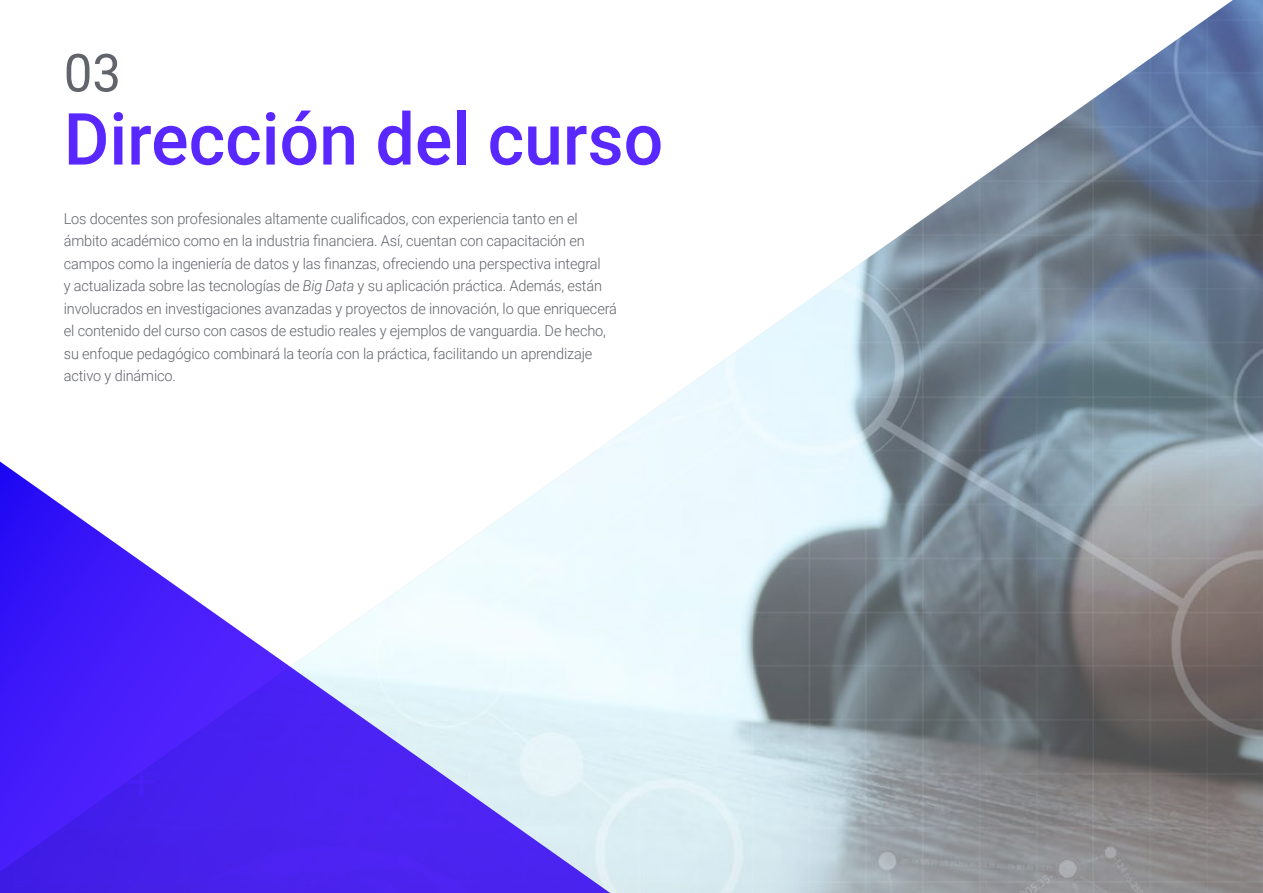
<style>
.page{position:relative;width:1263px;height:893px;background:#fff}
.page>*{position:absolute;margin:0;border:0;box-sizing:border-box;transform-origin:0 0}
.t1{font:500 72px "Roboto";color:#5927ff}
.t2{font:52.5px "Roboto";color:#61646a}
.t3{font:300 15px/22.5px "Roboto";letter-spacing:-.01em;color:#61646a}
.s1{font-style:italic}
</style>
<div class="page">
<img style="left:603px;top:0;width:660px;height:893px">
<svg style="left:0;top:446px;width:640px;height:447px"></svg>
<h2 class="t2" style="left:64px;top:36px;width:59px">03</h2>
<h1 class="t1" style="left:64px;top:89px;width:601px">Dirección del curso</h1>
<p class="t3" style="left:64px;top:207px;width:555px">Los docentes son profesionales altamente cualificados, con experiencia tanto en el ámbito académico como en la industria financiera. Así, cuentan con capacitación en campos como la ingeniería de datos y las finanzas, ofreciendo una perspectiva integral<br>y actualizada sobre las tecnologías de <span class="s1">Big Data</span> y su aplicación práctica. Además, están involucrados en investigaciones avanzadas y proyectos de innovación, lo que enriquecerá el contenido del curso con casos de estudio reales y ejemplos de vanguardia. De hecho, su enfoque pedagógico combinará la teoría con la práctica, facilitando un aprendizaje activo y dinámico.</p>
</div>
